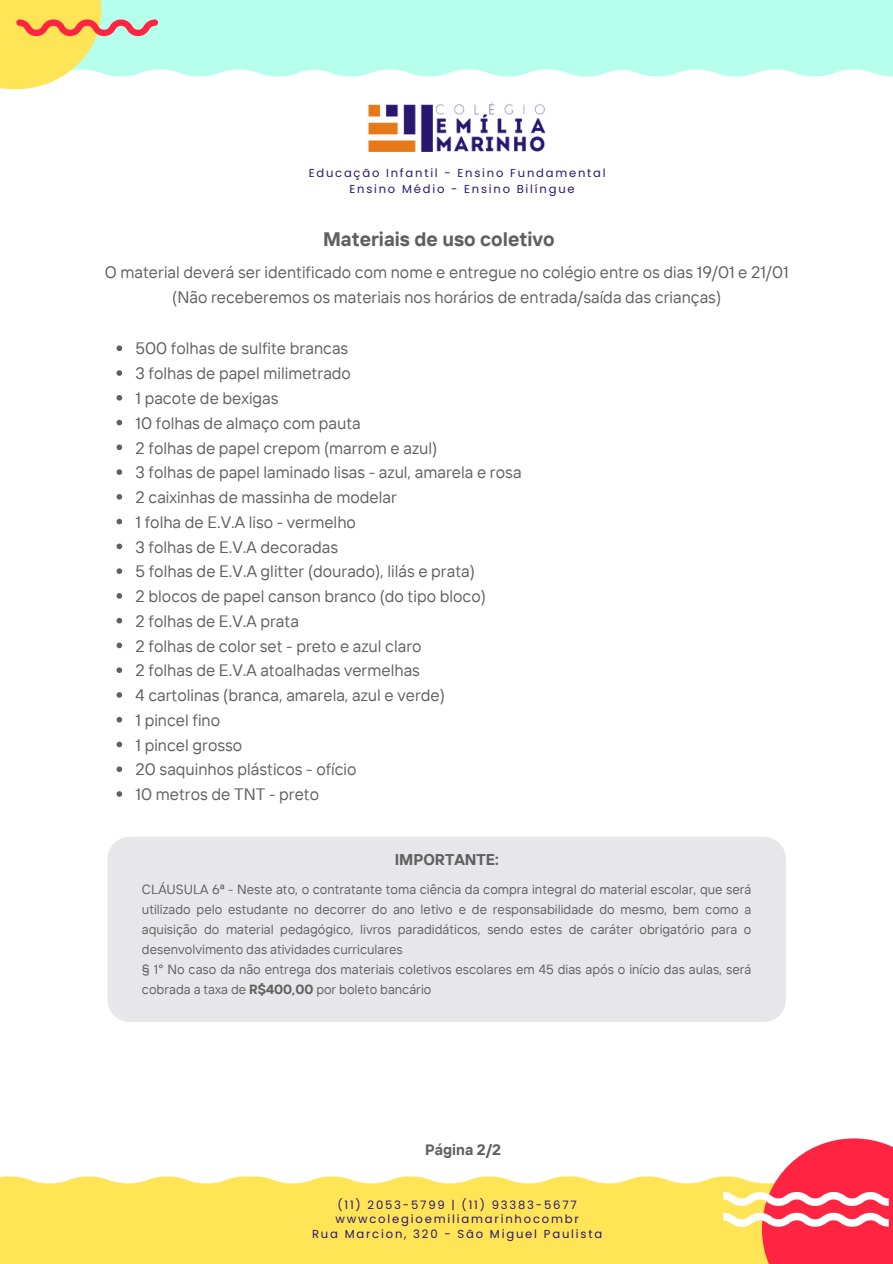
<style>
.page{position:relative;width:893px;height:1264px;background:#fff}
.page>*{position:absolute;margin:0;border:0;box-sizing:border-box;transform-origin:0 0}
.t1{font:700 19.5px "TT Interphases";color:#606060}
.t2{font:16.5px/24.8px "TT Interphases";color:#606060;text-align:center}
.t3{font:700 15.45px "TT Interphases";color:#606060}
.t4{font:700 15px "TT Interphases";color:#606060}
.t5{font:13.2px/20px "TT Interphases";color:#606060;text-align:justify}
.t6{font:11.55px "Poppins";letter-spacing:.155em;color:#29166f}
.s1{font-weight:700}
</style>
<div class="page">
<div style="left:0;top:1198px;width:892px;height:65px;background:#ffe555"></div>
<svg style="left:762px;top:1138px;width:130px;height:125px;fill:#ff2442"></svg>
<svg style="left:0;top:1176px;width:892px;height:50px"></svg>
<img style="left:368px;top:102px;width:178px;height:50px">
<svg style="left:101px;top:63px;width:791px;height:13px"></svg>
<div style="left:0;top:0;width:892px;height:63px;background:#b6ffed"></div>
<svg style="left:0;top:0;width:101px;height:89px;fill:#ffe555"></svg>
<svg style="left:15px;top:19px;width:143px;height:18px"></svg>
<svg style="left:116px;top:345px;width:6px;height:6px"></svg>
<svg style="left:116px;top:370px;width:6px;height:6px"></svg>
<svg style="left:116px;top:395px;width:6px;height:5px"></svg>
<svg style="left:116px;top:420px;width:6px;height:5px"></svg>
<svg style="left:116px;top:444px;width:6px;height:6px"></svg>
<svg style="left:116px;top:469px;width:6px;height:6px"></svg>
<svg style="left:116px;top:494px;width:6px;height:5px"></svg>
<svg style="left:116px;top:519px;width:6px;height:5px"></svg>
<svg style="left:116px;top:543px;width:6px;height:6px"></svg>
<svg style="left:116px;top:568px;width:6px;height:6px"></svg>
<svg style="left:116px;top:593px;width:6px;height:5px"></svg>
<svg style="left:116px;top:618px;width:6px;height:5px"></svg>
<svg style="left:116px;top:642px;width:6px;height:6px"></svg>
<svg style="left:116px;top:667px;width:6px;height:6px"></svg>
<svg style="left:116px;top:692px;width:6px;height:5px"></svg>
<svg style="left:116px;top:717px;width:6px;height:5px"></svg>
<svg style="left:116px;top:741px;width:6px;height:6px"></svg>
<svg style="left:116px;top:766px;width:6px;height:6px"></svg>
<svg style="left:116px;top:791px;width:6px;height:5px"></svg>
<div style="left:107px;top:836px;width:678px;height:186px;background:#e7e7ea;border-radius:22px"></div>
<p class="t6" style="left:308px;top:165px;width:298px">Educação Infantil - Ensino Fundamental</p>
<p class="t6" style="left:349px;top:180px;width:227px">Ensino Médio - Ensino Bilíngue</p>
<p class="t1" style="left:323px;top:226px;width:233px">Materiais de uso coletivo</p>
<p class="t2" style="left:105px;top:259px;width:685px">O material deverá ser identificado com nome e entregue no colégio entre os dias 19/01 e 21/01 (Não receberemos os materiais nos horários de entrada/saída das crianças)</p>
<p class="t2" style="left:136px;top:336px;width:214px">500 folhas de sulfite brancas</p>
<p class="t2" style="left:136px;top:360px;width:217px">3 folhas de papel milimetrado</p>
<p class="t2" style="left:136px;top:385px;width:144px">1 pacote de bexigas</p>
<p class="t2" style="left:136px;top:410px;width:227px">10 folhas de almaço com pauta</p>
<p class="t2" style="left:136px;top:435px;width:303px">2 folhas de papel crepom (marrom e azul)</p>
<p class="t2" style="left:136px;top:459px;width:387px">3 folhas de papel laminado lisas - azul, amarela e rosa</p>
<p class="t2" style="left:136px;top:484px;width:263px">2 caixinhas de massinha de modelar</p>
<p class="t2" style="left:136px;top:509px;width:222px">1 folha de E.V.A liso - vermelho</p>
<p class="t2" style="left:136px;top:534px;width:204px">3 folhas de E.V.A decoradas</p>
<p class="t2" style="left:136px;top:558px;width:341px">5 folhas de E.V.A glitter (dourado), lilás e prata)</p>
<p class="t2" style="left:136px;top:583px;width:352px">2 blocos de papel canson branco (do tipo bloco)</p>
<p class="t2" style="left:136px;top:608px;width:165px">2 folhas de E.V.A prata</p>
<p class="t2" style="left:136px;top:633px;width:287px">2 folhas de color set - preto e azul claro</p>
<p class="t2" style="left:136px;top:657px;width:286px">2 folhas de E.V.A atoalhadas vermelhas</p>
<p class="t2" style="left:136px;top:682px;width:311px">4 cartolinas (branca, amarela, azul e verde)</p>
<p class="t2" style="left:136px;top:707px;width:86px">1 pincel fino</p>
<p class="t2" style="left:136px;top:732px;width:108px">1 pincel grosso</p>
<p class="t2" style="left:136px;top:756px;width:222px">20 saquinhos plásticos - ofício</p>
<p class="t2" style="left:136px;top:781px;width:185px">10 metros de TNT - preto</p>
<p class="t3" style="left:394px;top:849px;width:105px">IMPORTANTE:</p>
<p class="t5" style="left:142px;top:879px;width:611px">CLÁUSULA 6ª - Neste ato, o contratante toma ciência da compra integral do material escolar, que será utilizado pelo estudante no decorrer do ano letivo e de responsabilidade do mesmo, bem como a aquisição do material pedagógico, livros paradidáticos, sendo estes de caráter obrigatório para o desenvolvimento das atividades curriculares</p>
<p class="t5" style="left:142px;top:958px;width:611px">§ 1° No caso da não entrega dos materiais coletivos escolares em 45 dias após o início das aulas, será cobrada a taxa de <span class="s1">R$400,00</span> por boleto bancário</p>
<p class="t4" style="left:425px;top:1140px;width:77px">Página 2/2</p>
<p class="t6" style="left:337px;top:1196px;width:241px">(11) 2053-5799 | (11) 93383-5677</p>
<p class="t6" style="left:335px;top:1210px;width:245px">wwwcolegioemiliamarinhocombr</p>
<p class="t6" style="left:312px;top:1225px;width:292px">Rua Marcion, 320 - São Miguel Paulista</p>
</div>
